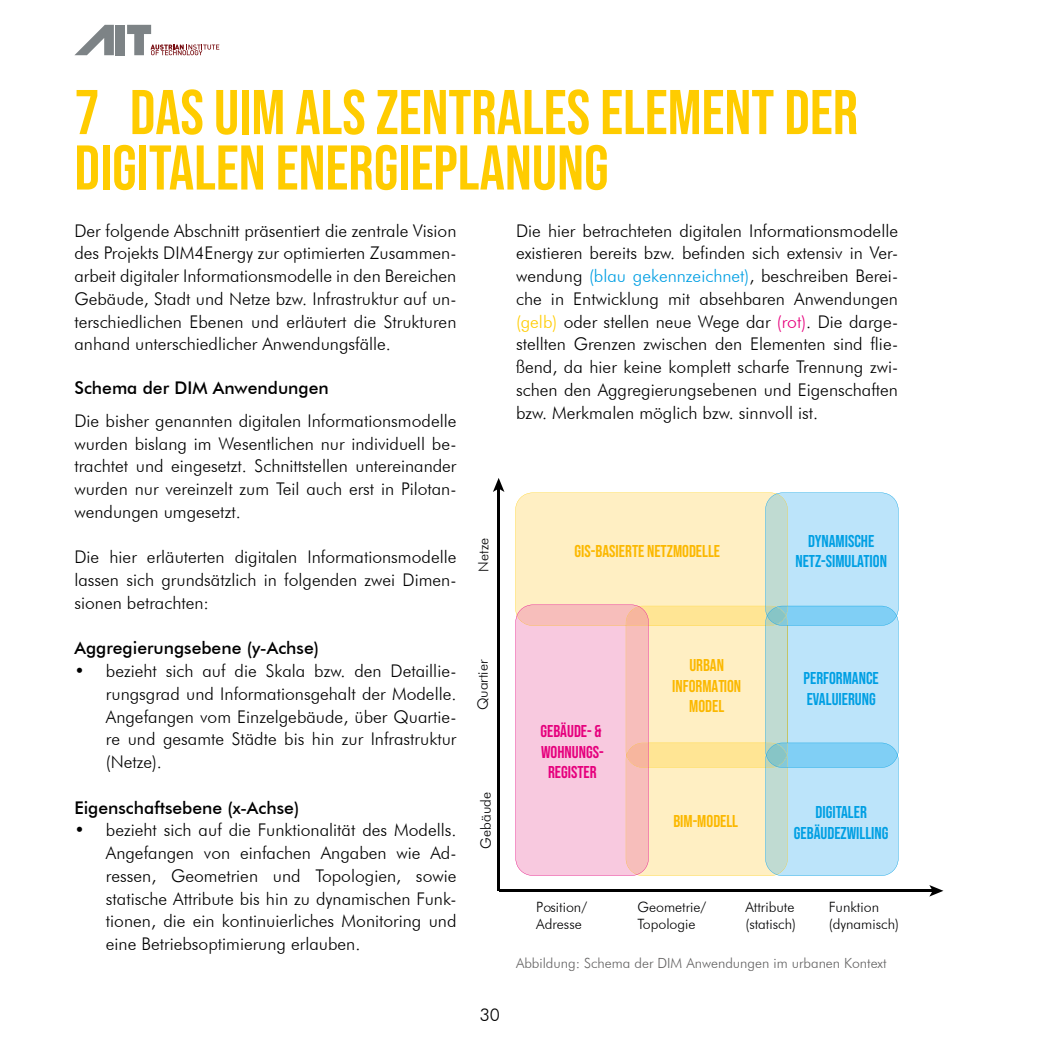
<style>
.page{position:relative;width:1042px;height:1042px;background:#fff}
.page>*{position:absolute;margin:0;border:0;box-sizing:border-box;transform-origin:0 0}
.t1{font:63px/55.5px "Bebas Neue";color:#fc0}
.t2{font:300 17.5px/22.8px "Futura BT";color:#000;text-align:justify}
.t3{font:500 17.5px "Futura BT";color:#000}
.t4{font:17.15px/20.5px "Bebas Neue";color:#009fe3;text-align:center}
.t5{font:17.15px/20.5px "Bebas Neue";color:#fbb800;text-align:center}
.t6{font:17.15px/20.5px "Bebas Neue";color:#e6007d;text-align:center}
.t7{font:300 14.17px/17.2px "Futura BT";color:#020203}
.t8{font:300 14px "Futura BT";color:#646363}
.s1{color:#009fe3}
.s2{color:#fc0}
.s3{color:#e6007d}
</style>
<div class="page">
<svg style="left:515px;top:493px;width:383px;height:383px;background:#e3ded5"></svg>
<hr style="left:497px;top:488px;width:3px;height:402px;background:#000">
<svg style="left:493px;top:478px;width:11px;height:14px"></svg>
<hr style="left:499px;top:889px;width:434px;height:3px;background:#000">
<svg style="left:929px;top:885px;width:14px;height:11px"></svg>
<svg style="left:127px;top:25px;width:92px;height:30px"></svg>
<div style="left:116px;top:25px;width:9px;height:30px;background:#7d8386"></div>
<svg style="left:75px;top:25px;width:39px;height:30px"></svg>
<h1 class="t1" style="left:74px;top:84px;width:785px">7 DAS UIM ALS ZENTRALES ELEMENT DER<br>DIGITALEN ENERGIEPLANUNG</h1>
<p class="t2" style="left:74px;top:219px;width:383px">Der folgende Abschnitt präsentiert die zentrale Vision des Projekts DIM4Energy zur optimierten Zusammen&shy;arbeit digitaler Informationsmodelle in den Bereichen Gebäude, Stadt und Netze bzw. Infrastruktur auf un&shy;terschiedlichen Ebenen und erläutert die Strukturen anhand unterschiedlicher Anwendungsfälle.</p>
<p class="t3" style="left:74px;top:377px;width:256px">Schema der DIM Anwendungen</p>
<p class="t2" style="left:74px;top:409px;width:383px">Die bisher genannten digitalen Informationsmodelle wurden bislang im Wesentlichen nur individuell be&shy;trachtet und eingesetzt. Schnittstellen untereinander wurden nur vereinzelt zum Teil auch erst in Pilotan&shy;wendungen umgesetzt.</p>
<p class="t2" style="left:74px;top:545px;width:383px">Die hier erläuterten digitalen Informationsmodelle lassen sich grundsätzlich in folgenden zwei Dimen&shy;sionen betrachten:</p>
<p class="t3" style="left:74px;top:637px;width:246px">Aggregierungsebene (y-Achse)</p>
<p class="t2" style="left:106px;top:659px;width:352px;text-indent:-31px">• bezieht sich auf die Skala bzw. den Detaillie&shy;rungsgrad und Informationsgehalt der Modelle.<br>Angefangen vom Einzelgebäude, über Quartie&shy;re und gesamte Städte bis hin zur Infrastruktur (Netze).</p>
<p class="t3" style="left:74px;top:797px;width:226px">Eigenschaftsebene (x-Achse)</p>
<p class="t2" style="left:106px;top:818px;width:352px;text-indent:-32px">• bezieht sich auf die Funktionalität des Modells.<br>Angefangen von einfachen Angaben wie Ad&shy;ressen, Geometrien und Topologien, sowie statische Attribute bis hin zu dynamischen Funk&shy;tionen, die ein kontinuierliches Monitoring und eine Betriebsoptimierung erlauben.</p>
<p class="t2" style="left:516px;top:219px;width:383px">Die hier betrachteten digitalen Informationsmodelle existieren bereits bzw. befinden sich extensiv in Ver&shy;wendung <span class="s1">(blau gekennzeichnet)</span>, beschreiben Berei&shy;che in Entwicklung mit absehbaren Anwendungen <span class="s2">(gelb)</span> oder stellen neue Wege dar <span class="s3">(rot)</span>. Die darge&shy;stellten Grenzen zwischen den Elementen sind flie&shy;ßend, da hier keine komplett scharfe Trennung zwi&shy;schen den Aggregierungsebenen und Eigenschaften bzw. Merkmalen möglich bzw. sinnvoll ist.</p>
<p class="t7" style="left:475px;top:571px;width:35px;rotate:-90deg">Netze</p>
<p class="t5" style="left:575px;top:541px;width:147px">GIS-BASIERTE NETZMODELLE</p>
<p class="t4" style="left:795px;top:530px;width:93px">DYNAMISCHE<br>NETZ-SIMULATION</p>
<p class="t7" style="left:474px;top:710px;width:52px;rotate:-90deg">Quartier</p>
<p class="t7" style="left:477px;top:848px;width:58px;rotate:-90deg">Gebäude</p>
<p class="t6" style="left:540px;top:721px;width:65px">GEBÄUDE- &amp;<br>WOHNUNGS-<br>REGISTER</p>
<p class="t5" style="left:672px;top:655px;width:70px">URBAN<br>INFORMATION<br>MODEL</p>
<p class="t4" style="left:803px;top:668px;width:77px;text-align:left">PERFORMANCE<br>EVALUIERUNG</p>
<p class="t5" style="left:673px;top:810px;width:66px">BIM-MODELL</p>
<p class="t4" style="left:794px;top:801px;width:96px">DIGITALER<br>GEBÄUDEZWILLING</p>
<p class="t2" style="left:480px;top:1003px;width:22px">30</p>
<p class="t7" style="left:536px;top:898px;width:52px">Position/<br>Adresse</p>
<p class="t7" style="left:637px;top:898px;width:70px">Geometrie/<br>Topologie</p>
<p class="t7" style="left:745px;top:898px;width:52px">Attribute (statisch)</p>
<p class="t7" style="left:829px;top:898px;width:72px">Funktion (dynamisch)</p>
<p class="t8" style="left:516px;top:954px;width:372px">Abbildung: Schema der DIM Anwendungen im urbanen Kontext</p>
</div>
